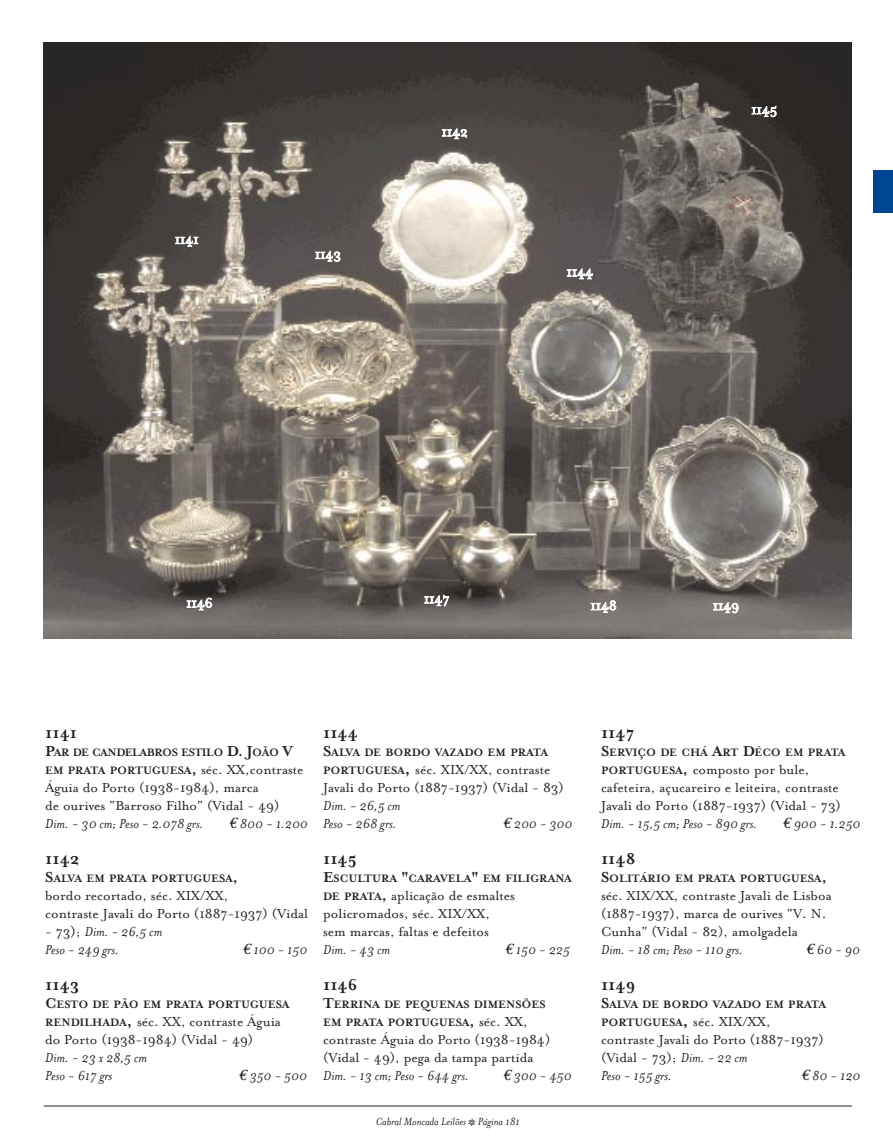
<style>
.page{position:relative;width:893px;height:1148px;background:#fff}
.page>*{position:absolute;margin:0;border:0;box-sizing:border-box;transform-origin:0 0}
.t1{font:700 18px "Mrs Eaves";color:#231f1f}
.t2{font:15px/18px "Mrs Eaves Roman";color:#231f1f}
.t3{font:italic 15px/18px "Mrs Eaves";color:#231f1f}
.t4{font:15px "Mrs Eaves Roman";letter-spacing:-.01em;color:#fff}
.t5{font:700 12.3px/18px "Mrs Eaves";color:#231f1f}
.t6{font:700 12.3px/18px "Mrs Eaves";letter-spacing:-.04em;color:#231f1f}
.t7{font:italic 12px "Mrs Eaves";color:#231f1f}
.s1{font-size:16.5px}
.s2{font-family:"Mrs Eaves Roman";font-weight:400;font-size:15px}
.s3{font-family:"Euro Serif"}
.s4{font-family:"Mrs Eaves Roman";font-style:normal}
.s5{font-family:"Mrs Eaves";font-weight:700;font-size:12.3px}
.s6{font-family:"Mrs Eaves";font-weight:700;font-size:18px}
.s7{font-family:"Mrs Eaves";font-weight:700;font-size:16.5px}
.s8{font-family:"Mrs Eaves Fractions";font-style:normal}
.s9{font-family:"Mrs Eaves";font-style:italic}
</style>
<div class="page">
<img style="left:44px;top:43px;width:807px;height:595px">
<hr style="left:44px;top:1105px;width:807px;height:1px;background:#231f1f">
<div style="left:873px;top:170px;width:19px;height:43px;background:#004594"></div>
<p class="t4" style="left:175px;top:230px;width:25px">1141</p>
<p class="t4" style="left:315px;top:245px;width:28px">1143</p>
<p class="t4" style="left:441px;top:122px;width:28px">1142</p>
<p class="t4" style="left:566px;top:262px;width:28px">1144</p>
<p class="t4" style="left:751px;top:100px;width:27px">1145</p>
<p class="t4" style="left:186px;top:593px;width:28px">1146</p>
<p class="t4" style="left:424px;top:589px;width:27px">1147</p>
<p class="t4" style="left:590px;top:596px;width:28px">1148</p>
<p class="t4" style="left:712px;top:596px;width:28px">1149</p>
<p class="t1" style="left:45px;top:721px;width:33px">1141</p>
<p class="t6" style="left:45px;top:743px;width:260px"><span class="s1">P</span>AR DE CANDELABROS ESTILO <span class="s1">D. J</span>OÃO <span class="s1">V<br></span>EM PRATA PORTUGUESA<span class="s1">,</span> <span class="s2">séc. XX,contraste</span></p>
<p class="t2" style="left:45px;top:778px;width:236px">Águia do Porto (1938-1984), marca<br>de ourives "Barroso Filho" (Vidal - 49)</p>
<p class="t3" style="left:45px;top:814px;width:160px">Dim. - 30 cm; Peso - 2.078 grs.</p>
<p class="t3" style="left:229px;top:814px;width:80px"><span class="s3">€</span> 800 - 1.200</p>
<p class="t1" style="left:45px;top:847px;width:36px">1142</p>
<p class="t5" style="left:45px;top:869px;width:194px"><span class="s1">S</span>ALVA EM PRATA PORTUGUESA<span class="s1">,</span></p>
<p class="t2" style="left:45px;top:886px;width:264px">bordo recortado, séc. XIX/XX,<br>contraste Javali do Porto (1887-1937) (Vidal</p>
<p class="t3" style="left:45px;top:922px;width:119px"><span class="s4">- 73);</span> Dim. - 26,5 cm<br>Peso - 249 grs.</p>
<p class="t3" style="left:243px;top:940px;width:66px"><span class="s3">€</span> 100 - 150</p>
<p class="t1" style="left:45px;top:973px;width:36px">1143</p>
<p class="t5" style="left:45px;top:995px;width:246px"><span class="s1">C</span>ESTO DE PÃO EM PRATA PORTUGUESA</p>
<p class="t2" style="left:45px;top:1012px;width:237px"><span class="s5">RENDILHADA</span><span class="s6">,</span> séc. XX, contraste Águia do Porto (1938-1984) (Vidal - 49)</p>
<p class="t3" style="left:45px;top:1048px;width:103px">Dim. - 23 x 28,5 cm<br>Peso - 617 grs</p>
<p class="t3" style="left:239px;top:1066px;width:69px"><span class="s3">€</span> 350 - 500</p>
<p class="t1" style="left:323px;top:721px;width:36px">1144</p>
<p class="t5" style="left:323px;top:743px;width:226px"><span class="s1">S</span>ALVA DE BORDO VAZADO EM PRATA</p>
<p class="t2" style="left:323px;top:760px;width:242px"><span class="s5">PORTUGUESA</span><span class="s6">,</span> séc. XIX/XX, contraste<br>Javali do Porto (1887-1937) (Vidal - 83)</p>
<p class="t3" style="left:323px;top:796px;width:79px">Dim. - 26,5 cm<br>Peso - 268 grs.</p>
<p class="t3" style="left:503px;top:814px;width:70px"><span class="s3">€</span> 200 - 300</p>
<p class="t1" style="left:323px;top:847px;width:35px">1145</p>
<p class="t5" style="left:323px;top:869px;width:250px"><span class="s1">E</span>SCULTURA <span class="s1">"</span>CARAVELA<span class="s1">"</span> EM FILIGRANA</p>
<p class="t2" style="left:323px;top:886px;width:193px"><span class="s5">DE PRATA</span><span class="s7">,</span> aplicação de esmaltes policromados, séc. XIX/XX, sem marcas, faltas e defeitos</p>
<p class="t3" style="left:323px;top:940px;width:69px">Dim. - 43 cm</p>
<p class="t3" style="left:505px;top:940px;width:66px"><span class="s3">€</span> 150 - 225</p>
<p class="t1" style="left:323px;top:973px;width:36px">1146</p>
<p class="t5" style="left:323px;top:995px;width:224px"><span class="s1">T</span>ERRINA DE PEQUENAS DIMENSÕES<br>EM PRATA PORTUGUESA<span class="s1">,</span> <span class="s2">séc. XX,</span></p>
<p class="t2" style="left:323px;top:1030px;width:229px">contraste Águia do Porto (1938-1984) (Vidal - 49), pega da tampa partida</p>
<p class="t3" style="left:323px;top:1066px;width:147px">Dim. - 13 cm; Peso - 644 grs.</p>
<p class="t3" style="left:503px;top:1066px;width:70px"><span class="s3">€</span> 300 - 450</p>
<p class="t7" style="left:376px;top:1113px;width:145px">Cabral Moncada Leilões <span class="s8">Q</span> Página 181</p>
<p class="t1" style="left:601px;top:721px;width:35px">1147</p>
<p class="t5" style="left:601px;top:743px;width:246px"><span class="s1">S</span>ERVIÇO DE CHÁ <span class="s1">A</span>RT <span class="s1">D</span>ÉCO EM PRATA</p>
<p class="t2" style="left:601px;top:760px;width:241px"><span class="s5">PORTUGUESA</span><span class="s7">,</span> composto por bule, cafeteira, açucareiro e leiteira, contraste<br>Javali do Porto (1887-1937) (Vidal - 73)</p>
<p class="t3" style="left:601px;top:814px;width:158px">Dim. - 15,5 cm; Peso - 890 grs.</p>
<p class="t3" style="left:783px;top:814px;width:79px"><span class="s3">€</span> 900 - 1.250</p>
<p class="t1" style="left:601px;top:847px;width:36px">1148</p>
<p class="t5" style="left:601px;top:869px;width:227px"><span class="s1">S</span>OLITÁRIO EM PRATA PORTUGUESA<span class="s1">,</span></p>
<p class="t2" style="left:601px;top:886px;width:232px">séc. XIX/XX, contraste Javali de Lisboa (1887-1937), marca de ourives "V. N.<br>Cunha" (Vidal - 82), amolgadela</p>
<p class="t3" style="left:601px;top:940px;width:143px">Dim. - 18 cm; Peso - 110 grs.</p>
<p class="t3" style="left:806px;top:940px;width:55px"><span class="s3">€</span> 60 - 90</p>
<p class="t1" style="left:601px;top:973px;width:36px">1149</p>
<p class="t5" style="left:601px;top:995px;width:226px"><span class="s1">S</span>ALVA DE BORDO VAZADO EM PRATA</p>
<p class="t2" style="left:601px;top:1012px;width:224px"><span class="s5">PORTUGUESA</span><span class="s6">,</span> séc. XIX/XX, contraste Javali do Porto (1887-1937) (Vidal - 73); <span class="s9">Dim. - 22 cm</span></p>
<p class="t3" style="left:601px;top:1066px;width:72px">Peso - 155 grs.</p>
<p class="t3" style="left:801px;top:1066px;width:60px"><span class="s3">€</span> 80 - 120</p>
</div>
